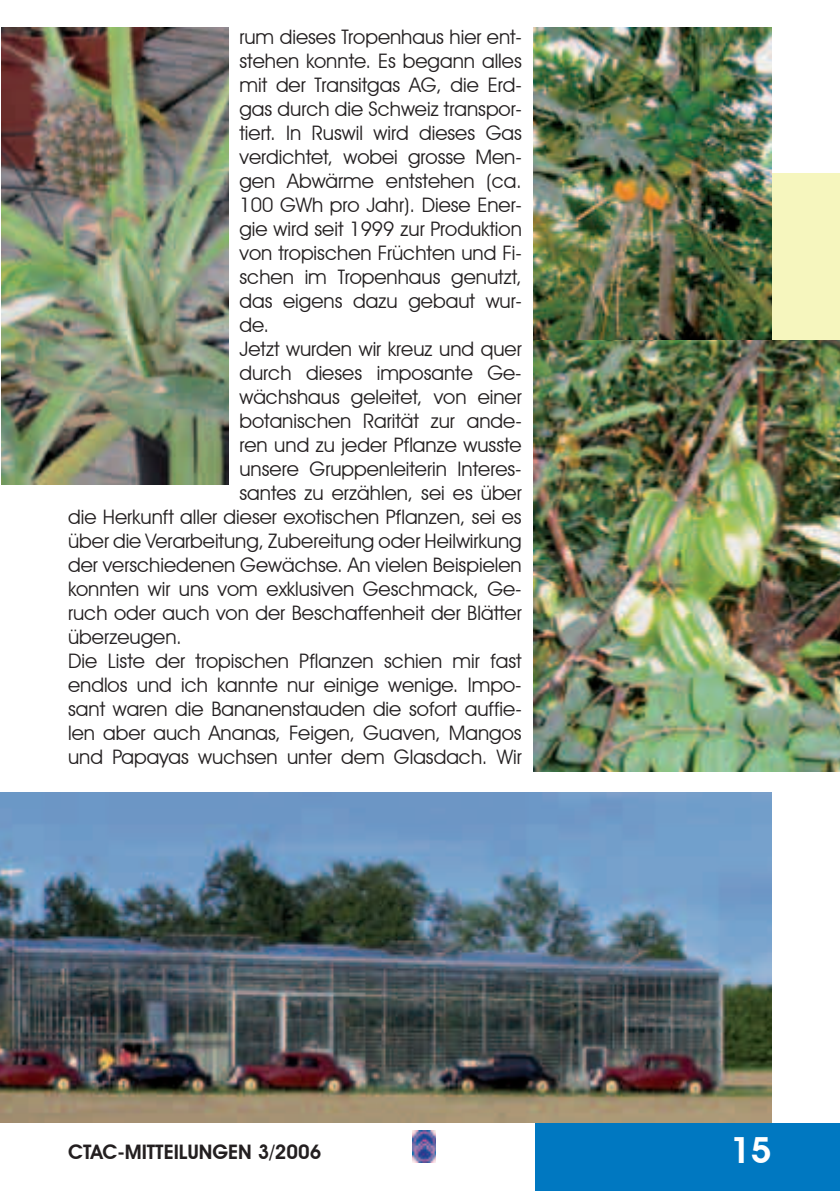
<style>
.page{position:relative;width:840px;height:1191px;background:#fff}
.page>*{position:absolute;margin:0;border:0;box-sizing:border-box;transform-origin:0 0}
.t1{font:600 36px "Avant Garde IT Cby BT";color:#fff}
.t2{font:20px "Avant Garde IT Cby BT";color:#231f20}
.t3{font:600 20px "Avant Garde IT Cby BT";color:#231f20}
</style>
<div class="page">
<div style="left:534px;top:1123px;width:305px;height:68px;background:#0078c1"></div>
<div style="left:706px;top:173px;width:133px;height:364px;background:#f6f6be"></div>
<img style="left:412px;top:1130px;width:23px;height:32px">
<img style="left:0;top:792px;width:771px;height:330px">
<img style="left:1px;top:28px;width:227px;height:457px">
<img style="left:533px;top:28px;width:238px;height:313px">
<img style="left:533px;top:341px;width:306px;height:430px">
<p class="t2" style="left:239px;top:24px;width:284px">rum dieses Tropenhaus hier ent-</p>
<p class="t2" style="left:239px;top:48px;width:284px">stehen konnte. Es begann alles</p>
<p class="t2" style="left:239px;top:72px;width:284px">mit der Transitgas AG, die Erd-</p>
<p class="t2" style="left:239px;top:96px;width:284px">gas durch die Schweiz transpor-</p>
<p class="t2" style="left:239px;top:120px;width:284px">tiert. In Ruswil wird dieses Gas</p>
<p class="t2" style="left:239px;top:144px;width:284px">verdichtet, wobei grosse Men-</p>
<p class="t2" style="left:239px;top:168px;width:284px">gen Abwärme entstehen (ca.</p>
<p class="t2" style="left:239px;top:192px;width:284px">100 GWh pro Jahr). Diese Ener-</p>
<p class="t2" style="left:239px;top:216px;width:284px">gie wird seit 1999 zur Produktion</p>
<p class="t2" style="left:239px;top:240px;width:284px">von tropischen Früchten und Fi-</p>
<p class="t2" style="left:239px;top:264px;width:284px">schen im Tropenhaus genutzt,</p>
<p class="t2" style="left:239px;top:288px;width:284px">das eigens dazu gebaut wur-</p>
<p class="t2" style="left:239px;top:312px;width:31px">de.</p>
<p class="t2" style="left:239px;top:336px;width:284px">Jetzt wurden wir kreuz und quer</p>
<p class="t2" style="left:239px;top:360px;width:284px">durch dieses imposante Ge-</p>
<p class="t2" style="left:239px;top:384px;width:283px">wächshaus geleitet, von einer</p>
<p class="t2" style="left:239px;top:408px;width:284px">botanischen Rarität zur ande-</p>
<p class="t2" style="left:239px;top:432px;width:283px">ren und zu jeder Pflanze wusste</p>
<p class="t2" style="left:239px;top:456px;width:283px">unsere Gruppenleiterin Interes-</p>
<p class="t2" style="left:239px;top:480px;width:283px">santes zu erzählen, sei es über</p>
<p class="t2" style="left:68px;top:504px;width:455px">die Herkunft aller dieser exotischen Pflanzen, sei es</p>
<p class="t2" style="left:68px;top:528px;width:455px">über die Verarbeitung, Zubereitung oder Heilwirkung</p>
<p class="t2" style="left:68px;top:552px;width:455px">der verschiedenen Gewächse. An vielen Beispielen</p>
<p class="t2" style="left:68px;top:576px;width:455px">konnten wir uns vom exklusiven Geschmack, Ge-</p>
<p class="t2" style="left:68px;top:600px;width:455px">ruch oder auch von der Beschaffenheit der Blätter</p>
<p class="t2" style="left:68px;top:624px;width:115px">überzeugen.</p>
<p class="t2" style="left:68px;top:648px;width:455px">Die Liste der tropischen Pflanzen schien mir fast</p>
<p class="t2" style="left:68px;top:672px;width:455px">endlos und ich kannte nur einige wenige. Impo-</p>
<p class="t2" style="left:68px;top:696px;width:455px">sant waren die Bananenstauden die sofort auffie-</p>
<p class="t2" style="left:68px;top:720px;width:455px">len aber auch Ananas, Feigen, Guaven, Mangos</p>
<p class="t2" style="left:68px;top:744px;width:455px">und Papayas wuchsen unter dem Glasdach. Wir</p>
<p class="t3" style="left:68px;top:1140px;width:255px">CTAC-MITTEILUNGEN 3/2006</p>
<h1 class="t1" style="left:729px;top:1128px;width:43px">15</h1>
</div>
